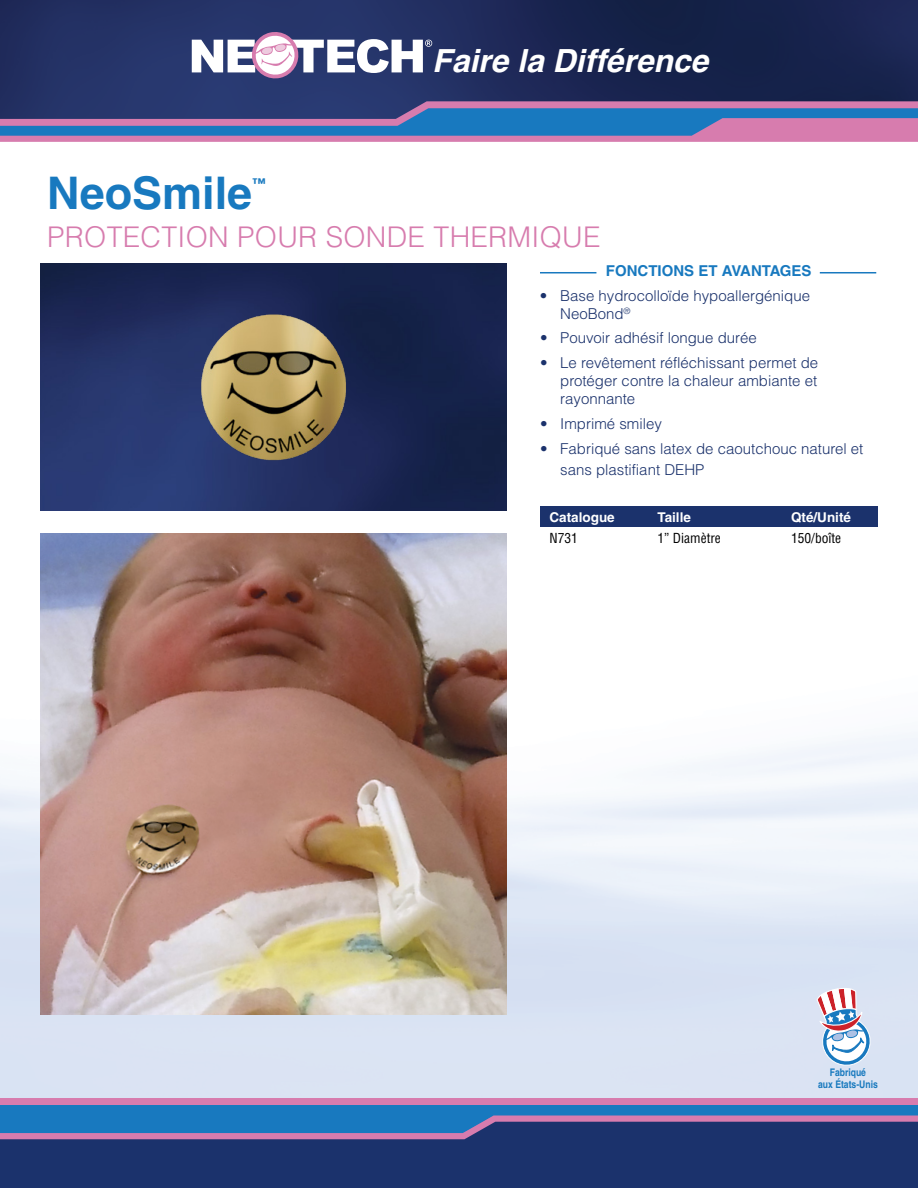
<style>
.page{position:relative;width:918px;height:1188px;background:#fff}
.page>*{position:absolute;margin:0;border:0;box-sizing:border-box;transform-origin:0 0}
.t1{font:700 45px "Helvetica LT Pro";color:#1879bf}
.t2{font:italic 700 31.8px "Helvetica";color:#fff}
.t3{font:300 28.5px "Helvetica LT Pro";letter-spacing:.01em;color:#d77cae}
.t4{font:300 15px/18px "Helvetica LT Pro";color:#1b326c}
.t5{font:700 15px "Helvetica LT Pro";color:#1879bf}
.t6{font:700 13.5px "Helvetica LT Pro";color:#fff}
.t7{font:condensed 13.5px "Helvetica LT Pro";color:#000}
.t8{font:700 13.5px "Helvetica LT Pro";color:#1879bf}
.t9{font:700 condensed 10.5px/12px "Helvetica LT Pro";color:#1879be;text-align:center}
</style>
<div class="page">
<img style="left:0;top:457px;width:918px;height:642px">
<svg style="left:817px;top:988px;width:54px;height:78px"></svg>
<img style="left:40px;top:263px;width:466px;height:248px">
<img style="left:40px;top:534px;width:466px;height:481px">
<div style="left:0;top:1116px;width:918px;height:72px;background:#1b326c"></div>
<svg style="left:0;top:1105px;width:918px;height:34px"></svg>
<div style="left:0;top:1099px;width:918px;height:6px;background:#d77cae"></div>
<hr style="left:540px;top:272px;width:56px;height:1px;background:#1879bf">
<hr style="left:820px;top:272px;width:56px;height:1px;background:#1879bf">
<img style="left:183px;top:297px;width:181px;height:180px">
<img style="left:0;top:0;width:918px;height:101px">
<svg style="left:0;top:101px;width:918px;height:41px;background:#6b6da7"></svg>
<svg style="left:192px;top:32px;width:240px;height:49px"></svg>
<div style="left:540px;top:506px;width:338px;height:21px;background:#1b326c"></div>
<div style="left:540px;top:527px;width:338px;height:21px;background:#fff"></div>
<h2 class="t2" style="left:432px;top:35px;width:278px">Faire la Différence</h2>
<h1 class="t1" style="left:47px;top:166px;width:207px">NeoSmile</h1>
<p class="t8" style="left:252px;top:175px;width:15px">™</p>
<h3 class="t3" style="left:47px;top:219px;width:555px">PROTECTION POUR SONDE THERMIQUE</h3>
<p class="t5" style="left:606px;top:262px;width:207px">FONCTIONS ET AVANTAGES</p>
<p class="t4" style="left:560px;top:286px;width:251px;text-indent:-20px">• Base hydrocolloïde hypoallergénique<br>NeoBond<sup>®</sup></p>
<p class="t4" style="left:540px;top:329px;width:218px">• Pouvoir adhésif longue durée</p>
<p class="t4" style="left:560px;top:354px;width:260px;text-align:justify;text-indent:-20px">• Le revêtement réfléchissant permet de protéger contre la chaleur ambiante et rayonnante</p>
<p class="t4" style="left:540px;top:414px;width:123px">• Imprimé smiley</p>
<p class="t4" style="left:560px;top:437px;width:305px;line-height:21.6px;text-indent:-20px">• Fabriqué sans latex de caoutchouc naturel et sans plastifiant DEHP</p>
<p class="t6" style="left:550px;top:509px;width:67px">Catalogue</p>
<p class="t6" style="left:658px;top:509px;width:35px">Taille</p>
<p class="t6" style="left:791px;top:509px;width:62px">Qté/Unité</p>
<p class="t7" style="left:550px;top:529px;width:30px">N731</p>
<p class="t7" style="left:658px;top:529px;width:65px">1” Diamètre</p>
<p class="t7" style="left:791px;top:529px;width:52px">150/boîte</p>
<p class="t9" style="left:818px;top:1066px;width:61px">Fabriqué<br>aux États-Unis</p>
</div>
